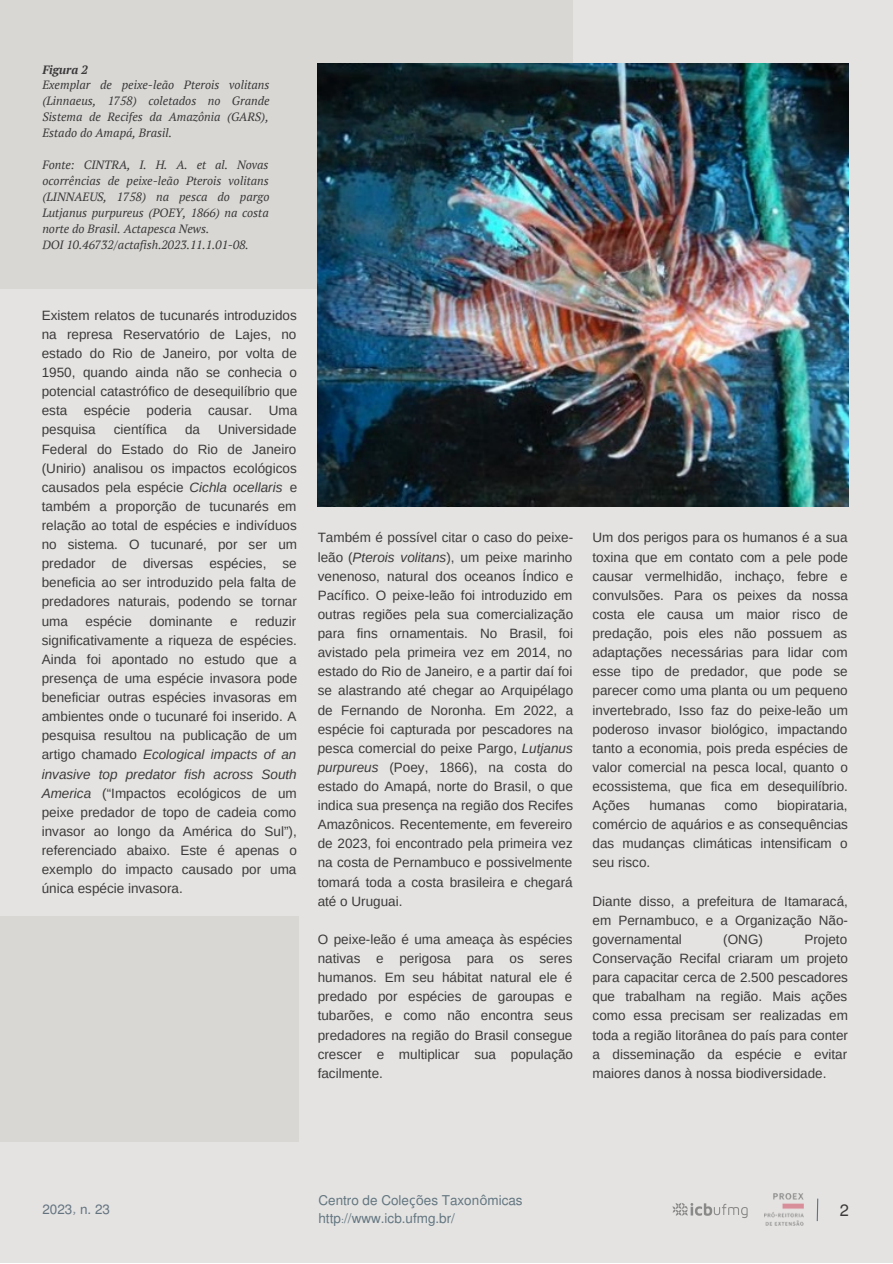
<style>
.page{position:relative;width:893px;height:1264px;background:#fff}
.page>*{position:absolute;margin:0;border:0;box-sizing:border-box;transform-origin:0 0}
.t1{font:16.5px "Mukti";color:#3b3939}
.t2{font:13.5px/19px "Arimo";color:#3b3939;text-align:justify}
.t3{font:13.5px/18px "Mukti";color:#637680}
.t4{font:13.5px "Mukti";color:#637380}
.t5{font:italic 12px/16px "PT Serif";color:#3b3939;text-align:justify}
.t6{font:italic 700 12px "PT Serif";color:#3b3939}
.s1{font-style:italic}
.s2{font-family:"Noto Sans"}
</style>
<div class="page">
<div style="left:0;top:0;width:892px;height:1262px;background:#e4e3e2"></div>
<div style="left:0;top:0;width:572px;height:289px;background:#d9d7d4"></div>
<div style="left:0;top:916px;width:298px;height:226px;background:#d9d7d4"></div>
<svg style="left:816px;top:1198px;width:2px;height:24px"></svg>
<img style="left:672px;top:1203px;width:76px;height:15px">
<img style="left:764px;top:1193px;width:39px;height:32px">
<img style="left:318px;top:64px;width:530px;height:443px">
<p class="t6" style="left:42px;top:61px;width:47px">Figura 2</p>
<p class="t5" style="left:42px;top:77px;width:229px">Exemplar de peixe-leão Pterois volitans (Linnaeus, 1758) coletados no Grande Sistema de Recifes da Amazônia (GARS), Estado do Amapá, Brasil.</p>
<p class="t5" style="left:42px;top:157px;width:228px;text-align:left">Fonte: CINTRA, I. H. A. et al. Novas ocorrências de peixe-leão Pterois volitans (LINNAEUS, 1758) na pesca do pargo Lutjanus purpureus (POEY, 1866) na costa norte do Brasil. Actapesca News.<br>DOI 10.46732/actafish.2023.11.1.01-08.</p>
<p class="t2" style="left:42px;top:305px;width:257px">Existem relatos de tucunarés introduzidos na represa Reservatório de Lajes, no estado do Rio de Janeiro, por volta de 1950, quando ainda não se conhecia o potencial catastrófico de desequilíbrio que esta espécie poderia causar. Uma pesquisa</p>
<p class="t2" style="left:114px;top:420px;width:55px">científica</p>
<p class="t2" style="left:185px;top:420px;width:16px">da</p>
<p class="t2" style="left:42px;top:420px;width:257px;text-indent:176px">Universidade Federal do Estado do Rio de Janeiro (Unirio) analisou os impactos ecológicos causados pela espécie <span class="s1">Cichla ocellaris</span> e também a proporção de tucunarés em relação ao total de espécies e indivíduos no sistema. O tucunaré, por ser um predador de diversas espécies, se beneficia ao ser introduzido pela falta de predadores naturais, podendo se tornar uma</p>
<p class="t2" style="left:85px;top:611px;width:48px">espécie</p>
<p class="t2" style="left:150px;top:611px;width:64px">dominante</p>
<p class="t2" style="left:230px;top:611px;width:9px">e</p>
<p class="t2" style="left:42px;top:611px;width:257px;text-indent:213px">reduzir significativamente a riqueza de espécies.<br>Ainda foi apontado no estudo que a presença de uma espécie invasora pode beneficiar outras espécies invasoras em ambientes onde o tucunaré foi inserido. A pesquisa resultou na publicação de um artigo chamado <span class="s1">Ecological impacts of an invasive top predator fish across South America</span> (“Impactos ecológicos de um peixe predador de topo de cadeia como invasor ao longo da América do Sul”), referenciado abaixo. Este é apenas o exemplo do impacto causado por uma única espécie invasora.</p>
<p class="t2" style="left:318px;top:528px;width:257px">Também é possível citar o caso do peixe&shy;leão (<span class="s1">Pterois volitans</span>), um peixe marinho venenoso, natural dos oceanos Índico e Pacífico. O peixe-leão foi introduzido em outras regiões pela sua comercialização para fins ornamentais. No Brasil, foi avistado pela primeira vez em 2014, no estado do Rio de Janeiro, e a partir daí foi se alastrando até chegar ao Arquipélago de Fernando de Noronha. Em 2022, a espécie foi capturada por pescadores na pesca comercial do peixe Pargo, <span class="s1">Lutjanus purpureus</span> (Poey, 1866), na costa do estado do Amapá, norte do Brasil, o que indica sua presença na região dos Recifes Amazônicos. Recentemente, em fevereiro de 2023, foi encontrado pela primeira vez na costa de Pernambuco e possivelmente tomará toda a costa brasileira e chegará até o Uruguai.</p>
<p class="t2" style="left:318px;top:929px;width:257px">O peixe-leão é uma ameaça às espécies nativas e perigosa para os seres humanos. Em seu hábitat natural ele é predado por espécies de garoupas e tubarões, e como não encontra seus predadores na região do Brasil consegue crescer e multiplicar sua população facilmente.</p>
<p class="t2" style="left:592px;top:528px;width:257px">Um dos perigos para os humanos é a sua toxina que em contato com a pele pode causar vermelhidão, inchaço, febre e convulsões. Para os peixes da nossa costa ele causa um maior risco de predação, pois eles não possuem as adaptações necessárias para lidar com esse tipo de predador, que pode se parecer como uma planta ou um pequeno invertebrado, Isso faz do peixe-leão um poderoso invasor biológico, impactando tanto a economia, pois preda espécies de valor comercial na pesca local, quanto o ecossistema, que fica em desequilíbrio.<br>Ações</p>
<p class="t2" style="left:592px;top:796px;width:257px;text-indent:184px">biopirataria, comércio de aquários e as consequências das mudanças climáticas intensificam o seu risco.</p>
<p class="t2" style="left:592px;top:891px;width:257px">Diante disso, a prefeitura de Itamaracá, em Pernambuco, e a Organização Não&shy;governamental</p>
<p class="t2" style="left:649px;top:796px;width:57px">humanas</p>
<p class="t2" style="left:724px;top:796px;width:34px">como</p>
<p class="t2" style="left:592px;top:929px;width:257px;text-indent:212px">Projeto Conservação Recifal criaram um projeto para capacitar cerca de 2.500 pescadores que trabalham na região. Mais ações como essa precisam ser realizadas em toda a região litorânea do país para conter a disseminação da espécie e evitar maiores danos à nossa biodiversidade.</p>
<p class="t2" style="left:723px;top:929px;width:41px">(ONG)</p>
<p class="t3" style="left:318px;top:1190px;width:206px">Centro de Cole<span class="s2">çõ</span>es Taxon<span class="s2">ô</span>micas http://www.icb.ufmg.br/</p>
<p class="t4" style="left:42px;top:1199px;width:69px">2023, n. 23</p>
<p class="t1" style="left:839px;top:1198px;width:11px">2</p>
</div>
